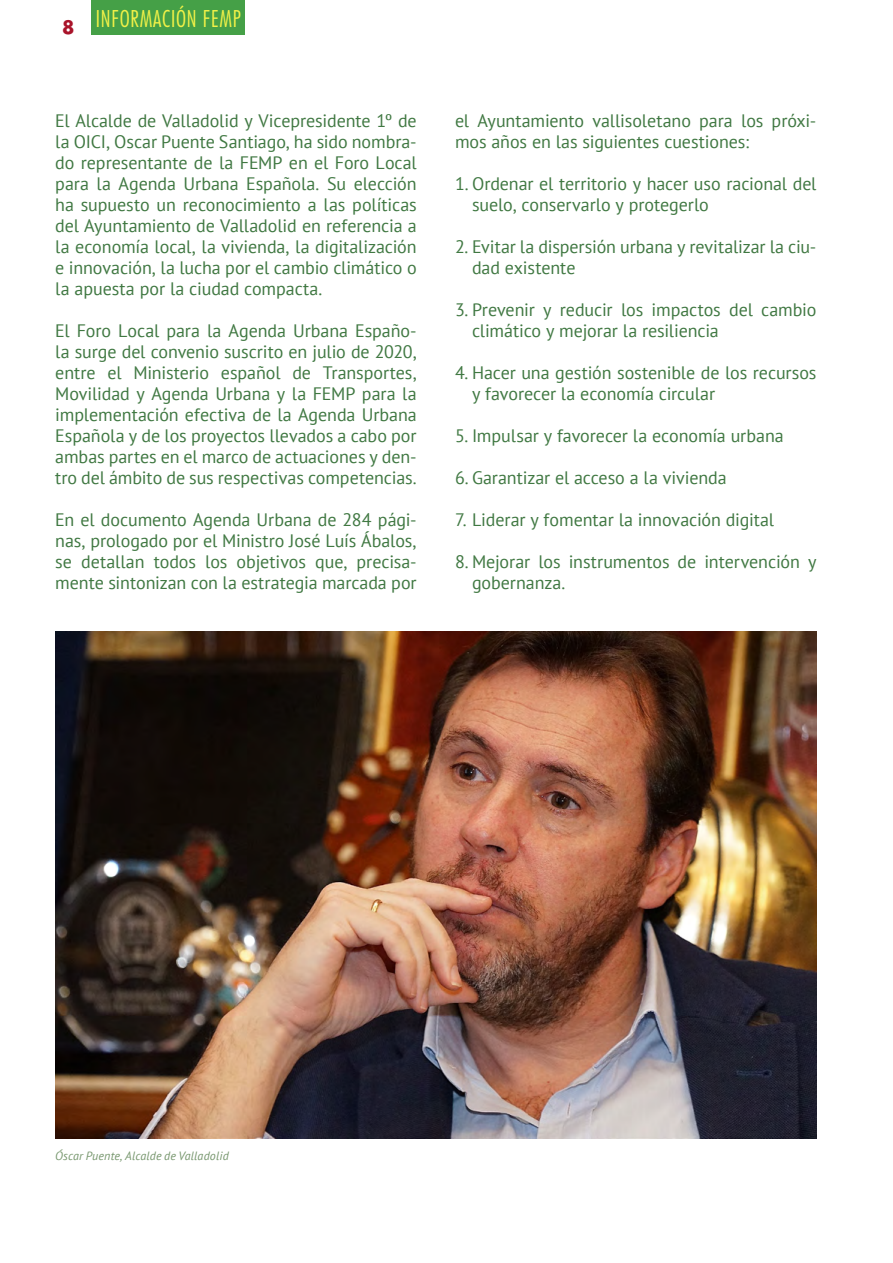
<style>
.page{position:relative;width:893px;height:1263px;background:#fff}
.page>*{position:absolute;margin:0;border:0;box-sizing:border-box;transform-origin:0 0}
.t1{font:300 condensed 22.5px "Futura Std";letter-spacing:.03em;color:#f2f147}
.Basico_txt{font:18px/21px "PT Sans";letter-spacing:-.005em;color:#407842}
.t2{font:700 18px "Futura Std";color:#a9132a}
.Pie_de_foto{font:italic 12px "PT Sans";letter-spacing:.015em;color:#77976e}
</style>
<div class="page">
<div style="left:92px;top:0;width:153px;height:34px;background:#45a047"></div>
<img style="left:55px;top:632px;width:761px;height:506px">
<p class="t2" style="left:62px;top:16px;width:14px">8</p>
<p class="t1" style="left:96px;top:5px;width:147px">INFORMACIÓN FEMP</p>
<p class="Basico_txt" style="left:55px;top:110px;width:363px;text-align:justify">El Alcalde de Valladolid y Vicepresidente 1º de la OICI, Oscar Puente Santiago, ha sido nombra&shy;do representante de la FEMP en el Foro Local para la Agenda Urbana Española. Su elección ha supuesto un reconocimiento a las políticas del Ayuntamiento de Valladolid en referencia a la economía local, la vivienda, la digitalización e innovación, la lucha por el cambio climático o la apuesta por la ciudad compacta.</p>
<p class="Basico_txt" style="left:55px;top:320px;width:363px;text-align:justify">El Foro Local para la Agenda Urbana Españo&shy;la surge del convenio suscrito en julio de 2020, entre el Ministerio español de Transportes, Movilidad y Agenda Urbana y la FEMP para la implementación efectiva de la Agenda Urbana Española y de los proyectos llevados a cabo por ambas partes en el marco de actuaciones y den&shy;tro del ámbito de sus respectivas competencias.</p>
<p class="Basico_txt" style="left:55px;top:509px;width:363px;text-align:justify">En el documento Agenda Urbana de 284 pági&shy;nas, prologado por el Ministro José Luís Ábalos, se detallan todos los objetivos que, precisa&shy;mente sintonizan con la estrategia marcada por</p>
<p class="Basico_txt" style="left:455px;top:110px;width:363px">el Ayuntamiento vallisoletano para los próxi&shy;mos años en las siguientes cuestiones:</p>
<p class="Basico_txt" style="left:472px;top:173px;width:346px;text-indent:-17px">1. Ordenar el territorio y hacer uso racional del suelo, conservarlo y protegerlo</p>
<p class="Basico_txt" style="left:472px;top:236px;width:346px;text-indent:-17px">2. Evitar la dispersión urbana y revitalizar la ciu&shy;dad existente</p>
<p class="Basico_txt" style="left:472px;top:299px;width:346px;text-indent:-17px">3. Prevenir y reducir los impactos del cambio climático y mejorar la resiliencia</p>
<p class="Basico_txt" style="left:472px;top:362px;width:346px;text-indent:-17px">4. Hacer una gestión sostenible de los recursos y favorecer la economía circular</p>
<p class="Basico_txt" style="left:455px;top:425px;width:330px">5. Impulsar y favorecer la economía urbana</p>
<p class="Basico_txt" style="left:455px;top:467px;width:273px">6. Garantizar el acceso a la vivienda</p>
<p class="Basico_txt" style="left:455px;top:509px;width:321px">7. Liderar y fomentar la innovación digital</p>
<p class="Basico_txt" style="left:472px;top:551px;width:346px;text-indent:-17px">8. Mejorar los instrumentos de intervención y gobernanza.</p>
<p class="Pie_de_foto" style="left:55px;top:1148px;width:175px">Óscar Puente, Alcalde de Valladolid</p>
</div>
